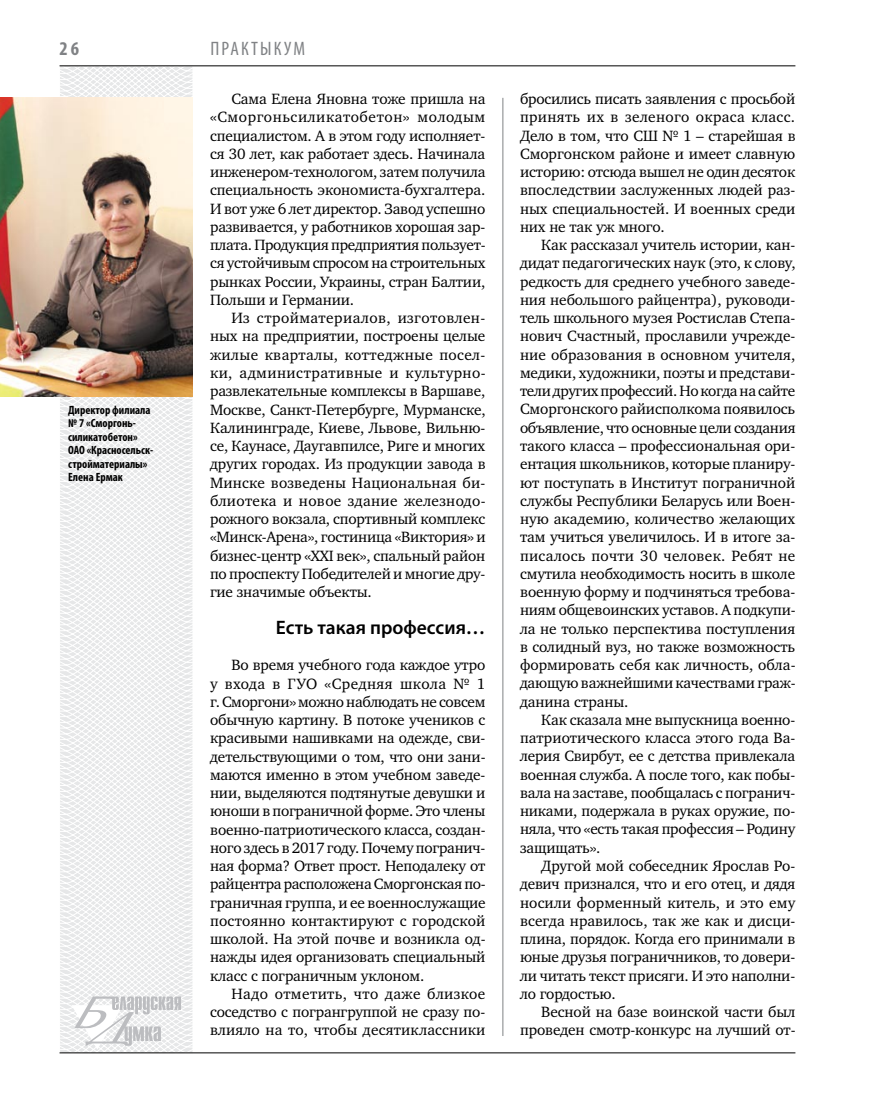
<style>
.page{position:relative;width:872px;height:1106px;background:#fff}
.page>*{position:absolute;margin:0;border:0;box-sizing:border-box;transform-origin:0 0}
.t1{font:600 19.5px "Myriad Pro";color:#000}
.t2{font:condensed 19.5px "Myriad Pro";letter-spacing:.11em;color:#808285}
.t3{font:700 condensed 19.5px "Myriad Pro";color:#808285}
.t4{font:15.3px/18.3px "Charter C";letter-spacing:-.01em;color:#000;text-align:justify}
.t5{font:700 condensed 12px/13.5px "Myriad Pro";color:#000}
</style>
<div class="page">
<svg style="left:2px;top:65px;width:249px;height:989px"></svg>
<hr style="left:502px;top:98px;width:1px;height:938px;background:#808285">
<hr style="left:60px;top:1052px;width:735px;height:1px;background:#000">
<svg style="left:71px;top:996px;width:110px;height:53px"></svg>
<hr style="left:60px;top:65px;width:735px;height:1px;background:#000">
<img style="left:0;top:97px;width:192px;height:299px">
<p class="t3" style="left:60px;top:37px;width:21px">26</p>
<p class="t5" style="left:68px;top:403px;width:87px">Директор филиала № 7 «Сморгонь&shy;силикатобетон»<br>ОАО «Красносельск&shy;стройматериалы»<br>Елена Ермак</p>
<p class="t2" style="left:210px;top:37px;width:96px">Практыкум</p>
<p class="t4" style="left:210px;top:90px;width:277px;text-indent:21px">Сама Елена Яновна тоже пришла на «Сморгоньсиликатобетон» молодым специалистом. А в этом году исполняет&shy;ся 30 лет, как работает здесь. Начинала инженером-технологом, затем получила специальность экономиста-бухгалтера.<br>И вот уже 6 лет директор. Завод успешно развивается, у работников хорошая зар&shy;плата. Продукция предприятия пользует&shy;ся устойчивым спросом на строительных рынках России, Украины, стран Балтии, Польши и Германии.</p>
<p class="t4" style="left:210px;top:309px;width:277px;text-indent:21px">Из стройматериалов, изготовлен&shy;ных на предприятии, построены целые жилые кварталы, коттеджные посел&shy;ки, административные и культурно&shy;развлекательные комплексы в Варшаве, Москве, Санкт-Петербурге, Мурманске, Калининграде, Киеве, Львове, Вильню&shy;се, Каунасе, Даугавпилсе, Риге и многих других городах. Из продукции завода в Минске возведены Национальная би&shy;блиотека и новое здание железнодо&shy;рожного вокзала, спортивный комплекс «Минск-Арена», гостиница «Виктория» и бизнес-центр «ХХI век», спальный район по проспекту Победителей и многие дру&shy;гие значимые объекты.</p>
<p class="t1" style="left:276px;top:614px;width:211px">Есть такая профессия…</p>
<p class="t4" style="left:210px;top:656px;width:277px;text-indent:21px">Во время учебного года каждое утро у входа в ГУО «Средняя школа № 1 г. Сморгони» можно наблюдать не совсем обычную картину. В потоке учеников с красивыми нашивками на одежде, сви&shy;детельствующими о том, что они зани&shy;маются именно в этом учебном заведе&shy;нии, выделяются подтянутые девушки и юноши в пограничной форме. Это члены военно-патриотического класса, создан&shy;ного здесь в 2017 году. Почему погранич&shy;ная форма? Ответ прост. Неподалеку от райцентра расположена Сморгонская по&shy;граничная группа, и ее военнослужащие постоянно контактируют с городской школой. На этой почве и возникла од&shy;нажды идея организовать специальный класс с пограничным уклоном.</p>
<p class="t4" style="left:210px;top:984px;width:277px;text-indent:21px">Надо отметить, что даже близкое соседство с погрангруппой не сразу по&shy;влияло на то, чтобы десятиклассники</p>
<p class="t4" style="left:520px;top:90px;width:277px">бросились писать заявления с просьбой принять их в зеленого окраса класс.<br>Дело в том, что СШ № 1 – старейшая в Сморгонском районе и имеет славную историю: отсюда вышел не один десяток впоследствии заслуженных людей раз&shy;ных специальностей. И военных среди них не так уж много.</p>
<p class="t4" style="left:520px;top:236px;width:277px;text-indent:21px">Как рассказал учитель истории, кан&shy;дидат педагогических наук (это, к слову, редкость для среднего учебного заведе&shy;ния небольшого райцентра), руководи&shy;тель школьного музея Ростислав Степа&shy;нович Счастный, прославили учрежде&shy;ние образования в основном учителя, медики, художники, поэты и представи&shy;тели других профессий. Но когда на сайте Сморгонского райисполкома появилось объявление, что основные цели создания такого класса – профессиональная ори&shy;ентация школьников, которые планиру&shy;ют поступать в Институт пограничной службы Республики Беларусь или Воен&shy;ную академию, количество желающих там учиться увеличилось. И в итоге за&shy;писалось почти 30 человек. Ребят не смутила необходимость носить в школе военную форму и подчиняться требова&shy;ниям общевоинских уставов. А подкупи&shy;ла не только перспектива поступления в солидный вуз, но также возможность формировать себя как личность, обла&shy;дающую важнейшими качествами граж&shy;данина страны.</p>
<p class="t4" style="left:520px;top:710px;width:277px;text-indent:21px">Как сказала мне выпускница военно&shy;патриотического класса этого года Ва&shy;лерия Свирбут, ее с детства привлекала военная служба. А после того, как побы&shy;вала на заставе, пообщалась с погранич&shy;никами, подержала в руках оружие, по&shy;няла, что «есть такая профессия – Родину защищать».</p>
<p class="t4" style="left:520px;top:856px;width:277px;text-indent:21px">Другой мой собеседник Ярослав Ро&shy;девич признался, что и его отец, и дядя носили форменный китель, и это ему всегда нравилось, так же как и дисци&shy;плина, порядок. Когда его принимали в юные друзья пограничников, то довери&shy;ли читать текст присяги. И это наполни&shy;ло гордостью.</p>
<p class="t4" style="left:520px;top:1002px;width:277px;text-align:right">Весной на базе воинской части был проведен смотр-конкурс на лучший от-</p>
</div>
